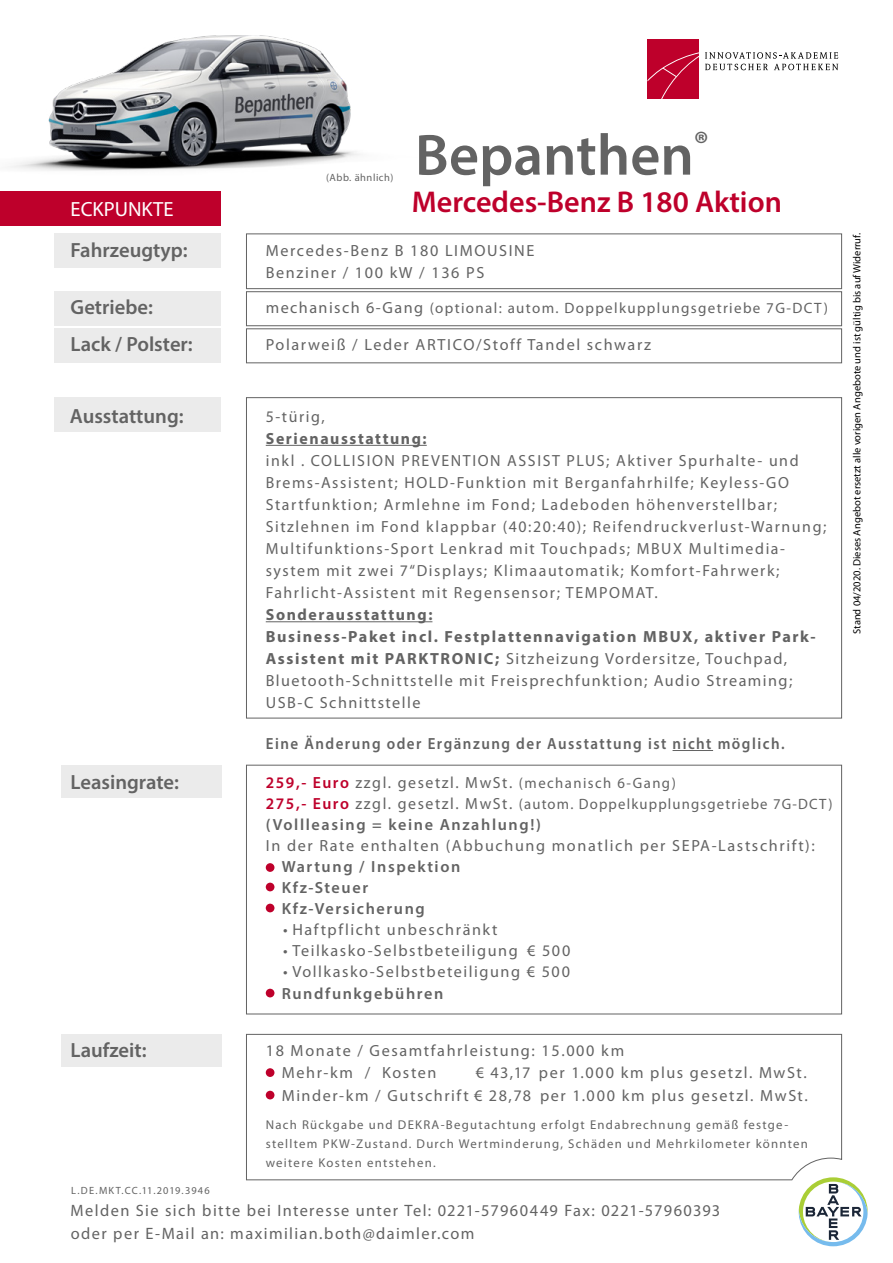
<style>
.page{position:relative;width:893px;height:1263px;background:#fff}
.page>*{position:absolute;margin:0;border:0;box-sizing:border-box;transform-origin:0 0}
.t1{font:600 58.5px "Myriad Pro";color:#636363}
.t2{font:600 30.15px "Myriad Pro";color:#be002b}
.t3{font:600 20.55px "Myriad Pro";color:#636363}
.t4{font:20.55px "Myriad Pro";color:#fff}
.t5{font:16.5px/22.5px "Myriad Pro";letter-spacing:.085em;color:#636363}
.t6{font:16.2px/22px "Myriad Pro";letter-spacing:.1em;color:#636363}
.t7{font:600 16.2px/21px "Myriad Pro";letter-spacing:.1em;color:#636363}
.t8{font:600 16.2px "Myriad Pro";letter-spacing:.1em;color:#636363;scale:.93 1}
.t9{font:700 16.2px "Myriad Pro";letter-spacing:.1em;color:#636363}
.t10{font:15px "Myriad Pro";letter-spacing:.09em;color:#636363}
.t11{font:12.75px/18.8px "Myriad Pro";letter-spacing:.1em;color:#636363}
.t12{font:10.5px "Myriad Pro";color:#000}
.t13{font:10.5px "Myriad Pro";letter-spacing:.1em;color:#636363}
.t14{font:10.5px "Myriad Pro";letter-spacing:.055em;color:#636363}
.s1{font-size:16.2px}
.s2{font-weight:700}
.s3{font-weight:600;color:#be002b}
.s4{font-size:15px}
.s5{font-weight:600;font-size:16.2px;color:#be002b}
</style>
<div class="page">
<div style="left:246px;top:397px;width:596px;height:321px;background:#fff;border:1px solid #636363"></div>
<div style="left:246px;top:765px;width:596px;height:249px;background:#fff;border:1px solid #636363"></div>
<svg style="left:246px;top:1034px;width:596px;height:146px"></svg>
<div style="left:246px;top:234px;width:596px;height:55px;background:#fff;border:1px solid #636363"></div>
<div style="left:246px;top:291px;width:596px;height:35px;background:#fff;border:1px solid #636363"></div>
<div style="left:246px;top:329px;width:596px;height:34px;background:#fff;border:1px solid #636363"></div>
<div style="left:0;top:191px;width:221px;height:34px;background:#be002b"></div>
<div style="left:54px;top:234px;width:167px;height:34px;background:#ebebeb"></div>
<div style="left:54px;top:292px;width:167px;height:34px;background:#ebebeb"></div>
<div style="left:54px;top:329px;width:167px;height:34px;background:#ebebeb"></div>
<div style="left:54px;top:398px;width:167px;height:34px;background:#ebebeb"></div>
<div style="left:61px;top:765px;width:161px;height:33px;background:#ebebeb"></div>
<div style="left:61px;top:1034px;width:161px;height:33px;background:#ebebeb"></div>
<svg style="left:705px;top:52px;width:133px;height:18px"></svg>
<div style="left:647px;top:39px;width:52px;height:60px;background:#be002b"></div>
<svg style="left:647px;top:52px;width:52px;height:47px"></svg>
<hr style="left:266px;top:445px;width:161px;height:1px;background:#636363">
<hr style="left:266px;top:621px;width:166px;height:1px;background:#636363">
<hr style="left:672px;top:750px;width:41px;height:1px;background:#636363">
<div style="left:266px;top:863px;width:8px;height:9px;background:#be002b;border-radius:50%"></div>
<div style="left:266px;top:883px;width:8px;height:8px;background:#be002b;border-radius:50%"></div>
<div style="left:266px;top:904px;width:8px;height:8px;background:#be002b;border-radius:50%"></div>
<div style="left:266px;top:989px;width:8px;height:8px;background:#be002b;border-radius:50%"></div>
<div style="left:266px;top:1068px;width:8px;height:9px;background:#be002b;border-radius:50%"></div>
<div style="left:266px;top:1091px;width:8px;height:8px;background:#be002b;border-radius:50%"></div>
<svg style="left:799px;top:1177px;width:69px;height:69px"></svg>
<img style="left:10px;top:36px;width:350px;height:135px">
<p class="t14" style="left:326px;top:172px;width:69px">(Abb. ähnlich)</p>
<h1 class="t1" style="left:415px;top:118px;width:295px">Bepanthen<sup>®</sup></h1>
<p class="t4" style="left:71px;top:198px;width:104px">ECKPUNKTE</p>
<h2 class="t2" style="left:412px;top:182px;width:372px">Mercedes-Benz B 180 Aktion</h2>
<p class="t3" style="left:71px;top:237px;width:119px">Fahrzeugtyp:</p>
<p class="t6" style="left:266px;top:239px;width:270px">Mercedes-Benz B 180 LIMOUSINE<br>Benziner / 100 kW / 136 PS</p>
<p class="t3" style="left:71px;top:294px;width:84px">Getriebe:</p>
<p class="t10" style="left:266px;top:300px;width:564px"><span class="s1">mechanisch 6-Gang</span> (optional: autom. Doppelkupplungsgetriebe 7G-DCT)</p>
<p class="t3" style="left:71px;top:331px;width:124px">Lack / Polster:</p>
<p class="t6" style="left:266px;top:333px;width:387px">Polarweiß / Leder ARTICO/Stoff Tandel schwarz</p>
<p class="t3" style="left:70px;top:403px;width:115px">Ausstattung:</p>
<p class="t6" style="left:266px;top:405px;width:60px">5-türig,</p>
<p class="t9" style="left:266px;top:428px;width:162px">Serienausstattung:</p>
<p class="t6" style="left:266px;top:450px;width:562px">inkl . COLLISION PREVENTION ASSIST PLUS; Aktiver Spurhalte- und Brems-Assistent; HOLD-Funktion mit Berganfahrhilfe; Keyless-GO Startfunktion; Armlehne im Fond; Ladeboden höhenverstellbar; Sitzlehnen im Fond klappbar (40:20:40); Reifendruckverlust-Warnung; Multifunktions-Sport Lenkrad mit Touchpads; MBUX Multimedia&shy;system mit zwei 7“Displays; Klimaautomatik; Komfort-Fahrwerk; Fahrlicht-Assistent mit Regensensor; TEMPOMAT.</p>
<p class="t6" style="left:266px;top:604px;width:551px"><span class="s2">Sonderausstattung:<br>Business-Paket incl. Festplattennavigation MBUX, aktiver Park-Assistent mit PARKTRONIC;</span> Sitzheizung Vordersitze, Touchpad, Bluetooth-Schnittstelle mit Freisprechfunktion; Audio Streaming; USB-C Schnittstelle</p>
<p class="t8" style="left:266px;top:733px;width:559px">Eine Änderung oder Ergänzung der Ausstattung ist nicht möglich.</p>
<p class="t3" style="left:71px;top:769px;width:110px">Leasingrate:</p>
<p class="t6" style="left:266px;top:772px;width:412px"><span class="s3">259,- Euro</span> zzgl. gesetzl. MwSt. <span class="s4">(mechanisch 6-Gang)</span></p>
<p class="t10" style="left:266px;top:796px;width:568px"><span class="s5">275,- Euro</span> <span class="s1">zzgl. gesetzl. MwSt.</span> (autom. Doppelkupplungsgetriebe 7G-DCT)</p>
<p class="t7" style="left:266px;top:813px;width:277px">(Vollleasing = keine Anzahlung!)</p>
<p class="t6" style="left:266px;top:835px;width:551px">In der Rate enthalten (Abbuchung monatlich per SEPA-Lastschrift):</p>
<p class="t7" style="left:282px;top:855px;width:180px">Wartung / Inspektion<br>Kfz-Steuer<br>Kfz-Versicherung</p>
<p class="t6" style="left:283px;top:919px;width:216px">• Haftpflicht unbeschränkt</p>
<p class="t6" style="left:283px;top:940px;width:289px">• Teilkasko-Selbstbeteiligung € 500</p>
<p class="t6" style="left:283px;top:961px;width:288px">• Vollkasko-Selbstbeteiligung € 500</p>
<p class="t7" style="left:282px;top:983px;width:163px">Rundfunkgebühren</p>
<p class="t3" style="left:71px;top:1037px;width:77px">Laufzeit:</p>
<p class="t6" style="left:282px;top:1039px;width:344px;line-height:22.5px;text-indent:-16px">18 Monate / Gesamtfahrleistung: 15.000 km<br>Mehr-km / Kosten</p>
<p class="t6" style="left:282px;top:1062px;width:528px;line-height:22.5px;text-align:right">€ 43,17 per 1.000 km plus gesetzl. MwSt.<br>Minder-km / Gutschrift € 28,78 per 1.000 km plus gesetzl. MwSt.</p>
<p class="t11" style="left:266px;top:1116px;width:544px">Nach Rückgabe und DEKRA-Begutachtung erfolgt Endabrechnung gemäß festge&shy;stelltem PKW-Zustand. Durch Wertminderung, Schäden und Mehrkilometer könnten weitere Kosten entstehen.</p>
<p class="t13" style="left:71px;top:1184px;width:140px">L.DE.MKT.CC.11.2019.3946</p>
<p class="t5" style="left:71px;top:1200px;width:651px">Melden Sie sich bitte bei Interesse unter Tel: 0221-57960449 Fax: 0221-57960393 oder per E-Mail an: maximilian.both@daimler.com</p>
<p class="t12" style="left:851px;top:634px;width:403px;rotate:-90deg">Stand 04/2020. Dieses Angebot ersetzt alle vorigen Angebote und ist gültig bis auf Widerruf.</p>
</div>
